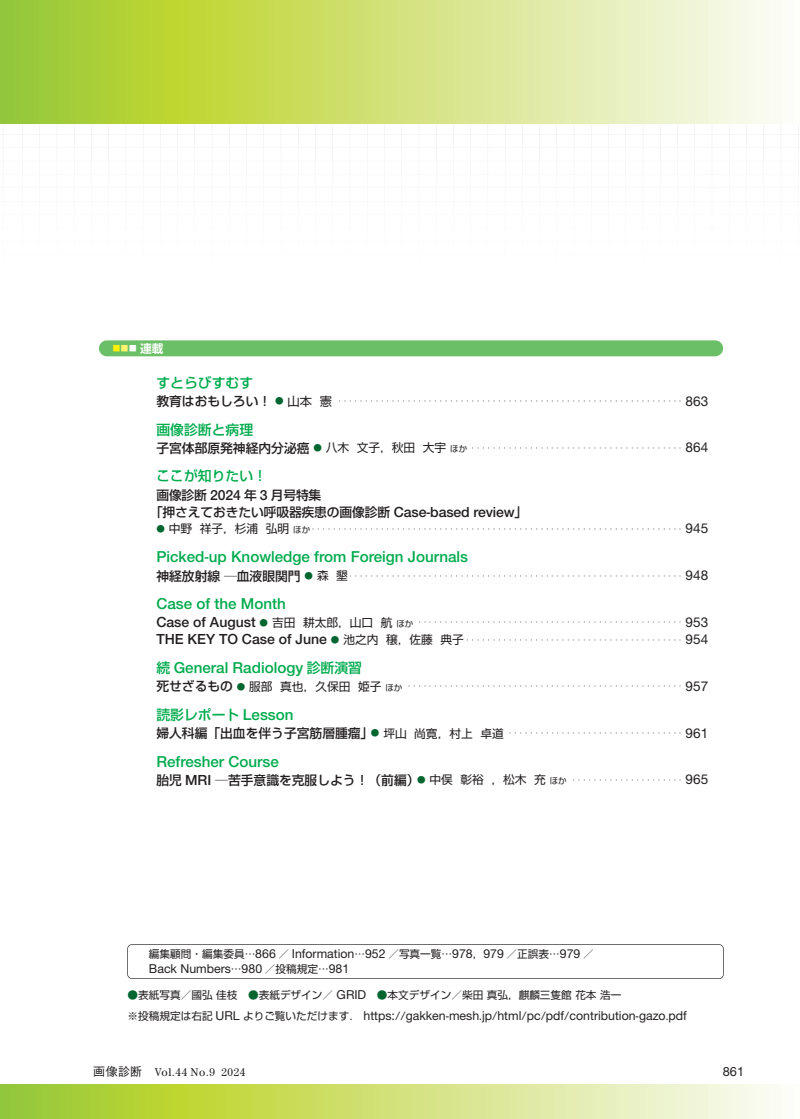
<style>
.page{position:relative;width:800px;height:1119px;background:#fff}
.page>*{position:absolute;margin:0;border:0;box-sizing:border-box;transform-origin:0 0}
.t1{font:500 15.15px "Helvetica Neue LT Std";color:#00ab4d}
.t2{font:500 13.8px "Shin Go Pro";color:#00ab4d}
.t3{font:13.5px "Helvetica Neue LT Std";color:#231f20}
.t4{font:500 12.75px/17px "Shin Go Pro";letter-spacing:-.01em;color:#231f20}
.t5{font:12.75px "Helvetica Neue LT Std";color:#231f20}
.t6{font:12.3px/14.9px "Helvetica Neue LT Std";color:#231f20}
.t7{font:700 11.7px "Shin Go Pro De";color:#fff}
.t8{font:11.25px "Century Std";letter-spacing:.05em;color:#231f20}
.t9{font:10.65px "Shin Go Pro";color:#231f20}
.t10{font:5.25px "Shin Go Pro";color:#231f20}
.s1{font-size:7.5px;color:#fff101}
.s2{font-size:7.5px;color:#fff46d}
.s3{font-size:7.5px}
.s4{font-weight:400;font-size:8.55px;color:#00652e}
.s5{font-weight:400;font-size:12.15px}
.s6{font-weight:500;font-size:12.75px}
.s7{font-size:8.55px;color:#00652e}
.s8{font-size:11.7px}
.s9{font-size:8.55px}
.s10{font-family:"Helvetica Neue LT Std";font-size:14.1px}
.s11{font-family:"Shin Go Pro";font-size:13.8px}
.s12{font-family:"Helvetica Neue LT Std";font-weight:500;font-size:14.1px}
.s13{font-family:"Helvetica Neue LT Std";font-size:15.15px}
.s14{font-family:"Shin Go Pro";font-size:10.65px}
.s15{color:#00652e}
.s16{font-family:"Helvetica Neue LT Std";font-size:12.3px}
.s17{font-family:"Gothic BBB Pro";font-weight:500;font-size:12px}
</style>
<div class="page">
<svg style="left:0;top:123px;width:13px;height:25px"></svg>
<svg style="left:13px;top:123px;width:769px;height:39px"></svg>
<svg style="left:0;top:0;width:782px;height:123px;background:#cfe17f"></svg>
<svg style="left:0;top:1084px;width:782px;height:34px;background:#cfe17f"></svg>
<div style="left:99px;top:340px;width:624px;height:16px;background:#6bc067"></div>
<svg style="left:127px;top:944px;width:596px;height:34px"></svg>
<h3 class="t7" style="left:113px;top:339px;width:52px"><span class="s1">■</span><span class="s2">■</span><span class="s3">■</span> 連載</h3>
<h2 class="t2" style="left:156px;top:371px;width:98px">すとらびすむす</h2>
<h3 class="t4" style="left:156px;top:391px;width:177px">教育はおもしろい！ <span class="s4">●</span> <span class="s5">山本 憲</span></h3>
<p class="t10" style="left:337px;top:397px;width:347px">・・・・・・・・・・・・・・・・・・・・・・・・・・・・・・・・・・・・・・・・・・・・・・・・・・・・・・・・・・・・・・・・・</p>
<h3 class="t3" style="left:685px;top:393px;width:24px">863</h3>
<h2 class="t2" style="left:156px;top:418px;width:98px">画像診断と病理</h2>
<p class="t10" style="left:156px;top:443px;width:528px"><span class="s6">子宮体部原発神経内分泌癌</span> <span class="s7">●</span> <span class="s8">八木 文子，秋田 大宇</span><span class="s9">ほか</span>・・・・・・・・・・・・・・・・・・・・・・・・・・・・・・・・・・・・・・・・</p>
<h3 class="t3" style="left:685px;top:439px;width:24px">864</h3>
<h2 class="t2" style="left:156px;top:465px;width:112px">ここが知りたい！</h2>
<h3 class="t4" style="left:150px;top:485px;width:379px;text-indent:6px">画像診断 <span class="s10">2024</span> 年 <span class="s10">3</span> 月号特集<br>「押さえておきたい呼吸器疾患の画像診断 <span class="s10">Case</span>-<span class="s10">based review</span>」</h3>
<p class="t10" style="left:156px;top:524px;width:528px"><span class="s7">●</span> <span class="s8">中野 祥子，杉浦 弘明</span><span class="s9">ほか</span>・・・・・・・・・・・・・・・・・・・・・・・・・・・・・・・・・・・・・・・・・・・・・・・・・・・・・・・・・・・・・・・・・・・・・・</p>
<h3 class="t3" style="left:685px;top:520px;width:24px">945</h3>
<h1 class="t1" style="left:156px;top:548px;width:313px">Picked<span class="s11">-</span>up Knowledge from Foreign Journals</h1>
<p class="t10" style="left:156px;top:571px;width:528px"><span class="s6">神経放射線 ─血液眼関門</span> <span class="s7">●</span> <span class="s8">森 墾</span>・・・・・・・・・・・・・・・・・・・・・・・・・・・・・・・・・・・・・・・・・・・・・・・・・・・・・・・・・・・・・・・</p>
<h3 class="t3" style="left:685px;top:567px;width:24px">948</h3>
<h1 class="t1" style="left:156px;top:594px;width:131px">Case of the Month</h1>
<p class="t10" style="left:156px;top:618px;width:528px"><span class="s12">Case of August</span> <span class="s7">●</span> <span class="s8">吉田 耕太郎，山口 航</span><span class="s9">ほか</span> ・・・・・・・・・・・・・・・・・・・・・・・・・・・・・・・・・・・・・・・・・・・・・・・・・・</p>
<h3 class="t3" style="left:685px;top:614px;width:24px">953</h3>
<p class="t10" style="left:156px;top:635px;width:528px"><span class="s12">THE KEY TO Case of June</span> <span class="s7">●</span> <span class="s8">池之内 穣，佐藤 典子</span>・・・・・・・・・・・・・・・・・・・・・・・・・・・・・・・・・・・・・・・・・</p>
<h3 class="t3" style="left:685px;top:631px;width:24px">954</h3>
<h1 class="t1" style="left:156px;top:658px;width:221px"><span class="s11">続</span> General Radiology <span class="s11">診断演習　</span></h1>
<p class="t10" style="left:156px;top:682px;width:528px"><span class="s6">死せざるもの</span> <span class="s7">●</span> <span class="s8">服部 真也，久保田 姫子</span><span class="s9">ほか</span> ・・・・・・・・・・・・・・・・・・・・・・・・・・・・・・・・・・・・・・・・・・・・・・・・・・・・</p>
<h3 class="t3" style="left:685px;top:677px;width:24px">957</h3>
<h2 class="t2" style="left:156px;top:703px;width:139px">読影レポート <span class="s13">Lesson</span></h2>
<p class="t10" style="left:156px;top:728px;width:528px"><span class="s6">婦人科編「出血を伴う子宮筋層腫瘤」</span><span class="s7">●</span> <span class="s8">坪山 尚寛，村上 卓道</span> ・・・・・・・・・・・・・・・・・・・・・・・・・・・・・・・・・</p>
<h3 class="t3" style="left:685px;top:724px;width:24px">961</h3>
<h1 class="t1" style="left:156px;top:752px;width:124px">Refresher Course</h1>
<p class="t10" style="left:156px;top:775px;width:528px"><span class="s6">胎児</span> <span class="s12">MRI</span> <span class="s6">─苦手意識を克服しよう！（前編）</span><span class="s7">●</span> <span class="s8">中俣 彰裕 ，松木 充</span><span class="s9">ほか</span> ・・・・・・・・・・・・・・・・・・・・・</p>
<h3 class="t3" style="left:685px;top:771px;width:24px">965</h3>
<h3 class="t6" style="left:149px;top:946px;width:446px"><span class="s14">編集顧問・編集委員…</span>866 <span class="s14">／</span> Information<span class="s14">…</span>952 <span class="s14">／写真一覧…</span>978<span class="s14">，</span>979 <span class="s14">／正誤表…</span>979 <span class="s14">／<br></span>Back Numbers<span class="s14">…</span>980 <span class="s14">／投稿規定…</span>981</h3>
<h3 class="t9" style="left:128px;top:985px;width:495px"><span class="s15">●</span>表紙写真／國弘佳枝<span class="s15">　●</span>表紙デザイン／ <span class="s16">GRID</span> <span class="s15">●</span>本文デザイン／柴田真弘，麒麟三隻館花本浩一</h3>
<h3 class="t6" style="left:128px;top:1007px;width:560px"><span class="s14">※投稿規定は右記</span> URL <span class="s14">よりご覧いただけます．</span> https:<span class="s14">//</span>gakken<span class="s14">-</span>mesh<span class="s14">.</span>jp<span class="s14">/</span>html<span class="s14">/</span>pc<span class="s14">/</span>pdf<span class="s14">/</span>contribution<span class="s14">-</span>gazo<span class="s14">.</span>pdf</h3>
<h3 class="t8" style="left:93px;top:1064px;width:154px"><span class="s17">画像診断</span> Vol.44 No.9 2024</h3>
<h3 class="t5" style="left:722px;top:1064px;width:23px">861</h3>
</div>
